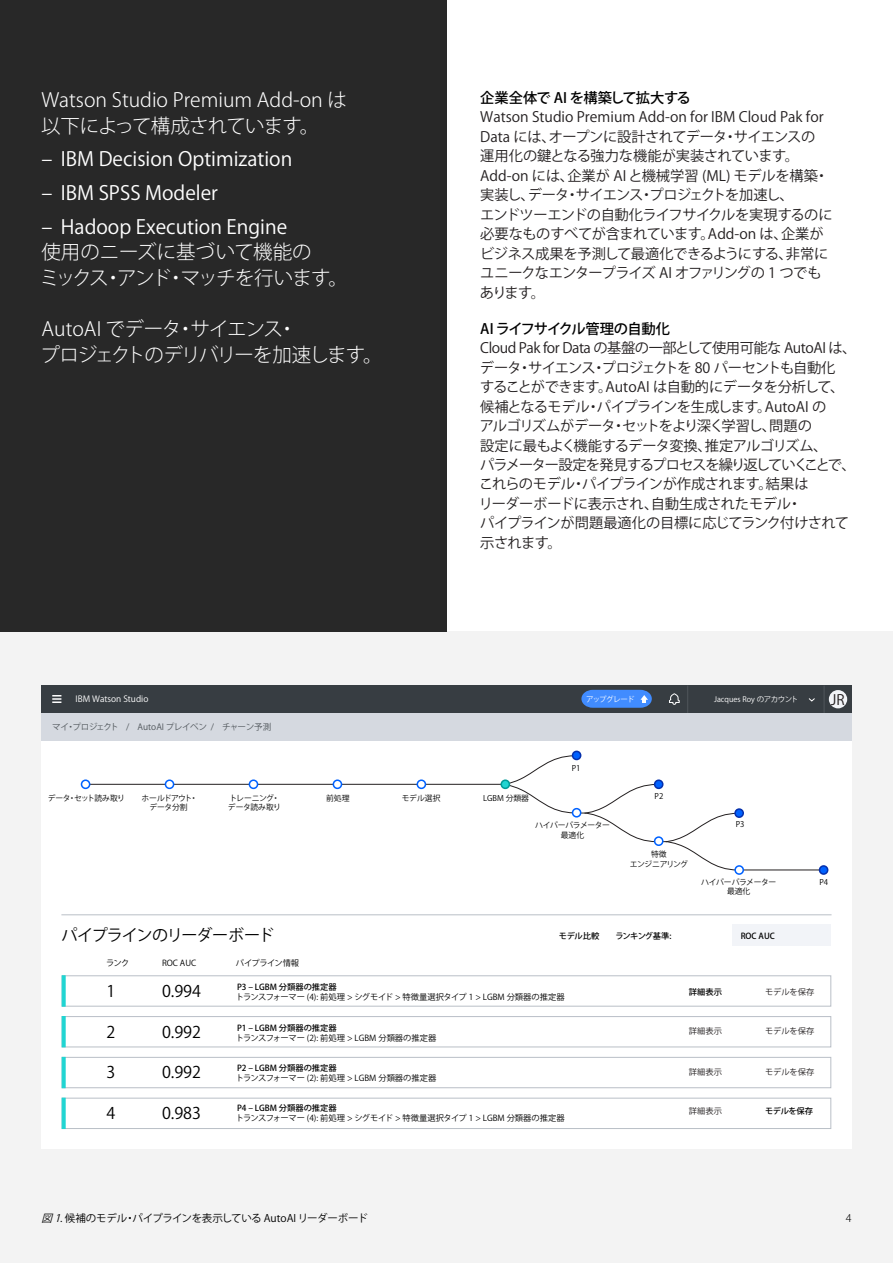
<style>
.page{position:relative;width:893px;height:1263px;background:#fff}
.page>*{position:absolute;margin:0;border:0;box-sizing:border-box;transform-origin:0 0}
.t1{font:19.5px "Koz Go Pr 6 N";color:#fff}
.t2{font:300 19.5px/25.5px "Koz Go Pr 6 N";color:#fff}
.t3{font:300 19.5px/25.5px "Koz Go Pr 6 N";letter-spacing:-.05em;color:#fff}
.t4{font:300 19.5px/25.5px "Koz Go Pr 6 N";letter-spacing:-.02em;color:#fff}
.t5{font:16.05px "Koz Go Pr 6 N";letter-spacing:-.02em;color:#000}
.t6{font:16.05px "Koz Go Pr 6 N";letter-spacing:-.06em;color:#000}
.t7{font:14.25px/19.5px "Koz Go Pr 6 N";letter-spacing:-.03em;color:#231f20}
.t8{font:500 14.25px "Koz Go Pr 6 N";letter-spacing:-.035em;color:#000}
.t9{font:10.5px "Koz Go Pr 6 N";letter-spacing:-.02em;color:#000}
.t10{font:300 10.5px "Koz Go Pr 6 N";color:#000}
.t11{font:8.55px "Koz Go Pr 6 N";letter-spacing:-.05em;color:#50565b}
.t12{font:8.55px "Koz Go Pr 6 N";color:#fff}
.t13{font:8.25px "Koz Go Pr 6 N";color:#000}
.t14{font:500 8.25px "Koz Go Pr 6 N";color:#000}
.t15{font:8.25px "Koz Go Pr 6 N";letter-spacing:-.005em;color:#231f20}
.t16{font:500 8.25px "Koz Go Pr 6 N";letter-spacing:-.085em;color:#000}
.t17{font:8.25px "Koz Go Pr 6 N";letter-spacing:-.05em;color:#000}
.t18{font:7.8px/9.4px "Koz Go Pr 6 N";letter-spacing:-.05em;color:#000;text-align:center}
.t19{font:7.8px/9.4px "Koz Go Pr 6 N";letter-spacing:-.055em;color:#000;text-align:center}
.t20{font:7.8px "Koz Go Pr 6 N";letter-spacing:-.02em;color:#000}
.t21{font:7.8px "Koz Go Pr 6 N";letter-spacing:-.065em;color:#000}
.t22{font:7.5px "Koz Go Pr 6 N";color:#fff}
.t23{font:7.5px "Koz Go Pr 6 N";letter-spacing:-.095em;color:#fff}
.s1{font-style:italic}
</style>
<div class="page">
<div style="left:0;top:631px;width:893px;height:632px;background:#f3f3f3"></div>
<div style="left:41px;top:685px;width:810px;height:464px;background:#fff"></div>
<hr style="left:82px;top:784px;width:421px;height:1px;background:#231f20">
<svg style="left:502px;top:755px;width:320px;height:116px"></svg>
<div style="left:82px;top:780px;width:8px;height:8px;background:#fff;border-radius:50%"></div>
<div style="left:81px;top:779px;width:9px;height:10px;border:2px solid #0062ff;border-radius:50%"></div>
<div style="left:165px;top:780px;width:9px;height:8px;background:#fff;border-radius:50%"></div>
<div style="left:165px;top:779px;width:9px;height:10px;border:2px solid #0062ff;border-radius:50%"></div>
<div style="left:249px;top:780px;width:9px;height:8px;background:#fff;border-radius:50%"></div>
<div style="left:249px;top:779px;width:9px;height:10px;border:2px solid #0062ff;border-radius:50%"></div>
<div style="left:333px;top:780px;width:8px;height:8px;background:#fff;border-radius:50%"></div>
<div style="left:333px;top:779px;width:9px;height:10px;border:2px solid #0062ff;border-radius:50%"></div>
<div style="left:417px;top:780px;width:8px;height:8px;background:#fff;border-radius:50%"></div>
<div style="left:417px;top:779px;width:9px;height:10px;border:2px solid #0062ff;border-radius:50%"></div>
<div style="left:573px;top:809px;width:8px;height:8px;background:#fff;border-radius:50%"></div>
<div style="left:572px;top:808px;width:9px;height:9px;border:2px solid #0062ff;border-radius:50%"></div>
<div style="left:655px;top:837px;width:8px;height:8px;background:#fff;border-radius:50%"></div>
<div style="left:654px;top:836px;width:9px;height:10px;border:2px solid #0062ff;border-radius:50%"></div>
<div style="left:735px;top:866px;width:8px;height:8px;background:#fff;border-radius:50%"></div>
<div style="left:734px;top:865px;width:10px;height:10px;border:2px solid #0062ff;border-radius:50%"></div>
<div style="left:501px;top:780px;width:8px;height:8px;background:#20d5d2;border-radius:50%"></div>
<div style="left:500px;top:779px;width:10px;height:10px;border:2px solid #009c98;border-radius:50%"></div>
<div style="left:573px;top:751px;width:8px;height:8px;background:#0062ff;border-radius:50%"></div>
<div style="left:572px;top:751px;width:9px;height:9px;border:2px solid #0530ad;border-radius:50%"></div>
<div style="left:655px;top:780px;width:8px;height:8px;background:#0062ff;border-radius:50%"></div>
<div style="left:654px;top:779px;width:9px;height:10px;border:2px solid #0530ad;border-radius:50%"></div>
<div style="left:735px;top:809px;width:8px;height:8px;background:#0062ff;border-radius:50%"></div>
<div style="left:734px;top:808px;width:10px;height:10px;border:2px solid #0530ad;border-radius:50%"></div>
<div style="left:819px;top:866px;width:9px;height:8px;background:#0062ff;border-radius:50%"></div>
<div style="left:819px;top:865px;width:9px;height:10px;border:2px solid #0530ad;border-radius:50%"></div>
<hr style="left:61px;top:914px;width:770px;height:1px;background:#b9bfc7">
<div style="left:62px;top:975px;width:769px;height:31px;border:1px solid #b9bfc7"></div>
<svg style="left:62px;top:975px;width:4px;height:31px"></svg>
<div style="left:62px;top:1016px;width:769px;height:31px;border:1px solid #b9bfc7"></div>
<div style="left:62px;top:1057px;width:769px;height:31px;border:1px solid #b9bfc7"></div>
<div style="left:62px;top:1098px;width:769px;height:31px;border:1px solid #b9bfc7"></div>
<div style="left:732px;top:925px;width:99px;height:21px;background:#f2f4f8"></div>
<svg style="left:62px;top:1016px;width:4px;height:31px"></svg>
<svg style="left:62px;top:1057px;width:4px;height:31px"></svg>
<svg style="left:62px;top:1098px;width:4px;height:31px"></svg>
<div style="left:41px;top:685px;width:810px;height:28px;background:#373d42"></div>
<div style="left:41px;top:713px;width:810px;height:27px;background:#d5d9e0"></div>
<svg style="left:52px;top:695px;width:9px;height:8px"></svg>
<svg style="left:581px;top:690px;width:71px;height:18px"></svg>
<svg style="left:669px;top:694px;width:11px;height:11px"></svg>
<div style="left:829px;top:690px;width:18px;height:18px;background:#f2f4f8;border-radius:50%"></div>
<svg style="left:808px;top:698px;width:7px;height:4px"></svg>
<svg style="left:824px;top:686px;width:1px;height:27px"></svg>
<svg style="left:687px;top:686px;width:1px;height:27px"></svg>
<div style="left:0;top:0;width:446px;height:631px;background:#282828"></div>
<h1 class="t2" style="left:41px;top:88px;width:307px">Watson Studio Premium Add-on は以下によって構成されています。</h1>
<h1 class="t1" style="left:41px;top:148px;width:252px">– IBM Decision Optimization</h1>
<h1 class="t1" style="left:41px;top:182px;width:178px">– IBM SPSS Modeler</h1>
<h1 class="t1" style="left:41px;top:216px;width:247px">– Hadoop Execution Engine</h1>
<h1 class="t4" style="left:40px;top:240px;width:310px">使用のニーズに基づいて機能の<br>ミックス・アンド・マッチを行います。</h1>
<h1 class="t3" style="left:40px;top:317px;width:344px">AutoAI でデータ・サイエンス・<br>プロジェクトのデリバリーを加速します。</h1>
<p class="t8" style="left:480px;top:90px;width:212px">企業全体で AI を構築して拡大する</p>
<p class="t7" style="left:480px;top:108px;width:354px">Watson Studio Premium Add-on for IBM Cloud Pak for<br>Data には、オープンに設計されてデータ・サイエンスの運用化の鍵となる強力な機能が実装されています。<br>Add-on には、企業が AI と機械学習 (ML) モデルを構築・実装し、データ・サイエンス・プロジェクトを加速し、<br>エンドツーエンドの自動化ライフサイクルを実現するのに必要なものすべてが含まれています。Add-on は、企業がビジネス成果を予測して最適化できるようにする、非常にユニークなエンタープライズ AI オファリングの 1 つでもあります。</p>
<p class="t8" style="left:480px;top:320px;width:191px">AI ライフサイクル管理の自動化</p>
<p class="t7" style="left:479px;top:338px;width:379px">Cloud Pak for Data の基盤の一部として使用可能な AutoAI は、データ・サイエンス・プロジェクトを 80 パーセントも自動化<br>することができます。AutoAI は自動的にデータを分析して、候補となるモデル・パイプラインを生成します。AutoAI の<br>アルゴリズムがデータ・セットをより深く学習し、問題の<br>設定に最もよく機能するデータ変換、推定アルゴリズム、<br>パラメーター設定を発見するプロセスを繰り返していくことで、これらのモデル・パイプラインが作成されます。結果は<br>リーダーボードに表示され、自動生成されたモデル・<br>パイプラインが問題最適化の目標に応じてランク付けされて示されます。</p>
<p class="t12" style="left:76px;top:694px;width:74px">IBM Watson Studio</p>
<p class="t23" style="left:586px;top:695px;width:50px">アップグレード</p>
<p class="t22" style="left:714px;top:695px;width:86px">Jacques Roy のアカウント</p>
<p class="t11" style="left:52px;top:722px;width:221px">マイ・プロジェクト / AutoAI プレイペン / チャーン予測</p>
<p class="t21" style="left:48px;top:793px;width:79px">データ・セット読み取り</p>
<p class="t19" style="left:142px;top:793px;width:58px">ホールドアウト・データ分割</p>
<p class="t18" style="left:228px;top:793px;width:54px;text-align:left">トレーニング・データ読み取り</p>
<p class="t20" style="left:326px;top:793px;width:25px">前処理</p>
<p class="t20" style="left:402px;top:793px;width:40px">モデル選択</p>
<p class="t20" style="left:483px;top:793px;width:47px">LGBM 分類器</p>
<p class="t20" style="left:572px;top:764px;width:10px">P1</p>
<p class="t18" style="left:535px;top:821px;width:76px">ハイパーパラメーター最適化</p>
<p class="t20" style="left:655px;top:792px;width:10px">P2</p>
<p class="t19" style="left:630px;top:850px;width:60px">特徴<br>エンジニアリング</p>
<p class="t20" style="left:736px;top:820px;width:10px">P3</p>
<p class="t18" style="left:701px;top:877px;width:76px">ハイパーパラメーター最適化</p>
<p class="t7" style="left:831px;top:690px;width:15px">JR</p>
<p class="t20" style="left:819px;top:878px;width:10px">P4</p>
<p class="t6" style="left:61px;top:926px;width:214px">パイプラインのリーダーボード</p>
<p class="t13" style="left:106px;top:958px;width:25px">ランク</p>
<p class="t17" style="left:236px;top:958px;width:65px">パイプライン情報</p>
<p class="t5" style="left:107px;top:982px;width:10px">1</p>
<p class="t5" style="left:107px;top:1023px;width:10px">2</p>
<p class="t5" style="left:107px;top:1063px;width:10px">3</p>
<p class="t5" style="left:107px;top:1104px;width:10px">4</p>
<p class="t14" style="left:559px;top:931px;width:42px">モデル比較</p>
<p class="t16" style="left:615px;top:931px;width:58px">ランキング基準:</p>
<p class="t14" style="left:741px;top:931px;width:36px">ROC AUC</p>
<p class="t13" style="left:162px;top:958px;width:36px">ROC AUC</p>
<p class="t5" style="left:162px;top:982px;width:41px">0.994</p>
<p class="t5" style="left:162px;top:1023px;width:41px">0.992</p>
<p class="t5" style="left:162px;top:1063px;width:41px">0.992</p>
<p class="t5" style="left:162px;top:1104px;width:41px">0.983</p>
<p class="t14" style="left:237px;top:983px;width:101px">P3 – LGBM 分類器の推定器</p>
<p class="t13" style="left:236px;top:993px;width:330px">トランスフォーマー (4): 前処理 &gt; シグモイド &gt; 特徴量選択タイプ 1 &gt; LGBM 分類器の推定器</p>
<p class="t14" style="left:237px;top:1023px;width:101px">P1 – LGBM 分類器の推定器</p>
<p class="t13" style="left:236px;top:1033px;width:202px">トランスフォーマー (2): 前処理 &gt; LGBM 分類器の推定器</p>
<p class="t14" style="left:237px;top:1063px;width:101px">P2 – LGBM 分類器の推定器</p>
<p class="t13" style="left:236px;top:1073px;width:202px">トランスフォーマー (2): 前処理 &gt; LGBM 分類器の推定器</p>
<p class="t14" style="left:237px;top:1104px;width:101px">P4 – LGBM 分類器の推定器</p>
<p class="t13" style="left:236px;top:1114px;width:330px">トランスフォーマー (4): 前処理 &gt; シグモイド &gt; 特徴量選択タイプ 1 &gt; LGBM 分類器の推定器</p>
<p class="t15" style="left:765px;top:987px;width:51px">モデルを保存</p>
<p class="t15" style="left:765px;top:1026px;width:51px">モデルを保存</p>
<p class="t15" style="left:765px;top:1067px;width:51px">モデルを保存</p>
<p class="t14" style="left:765px;top:1106px;width:50px">モデルを保存</p>
<p class="t14" style="left:689px;top:987px;width:35px">詳細表示</p>
<p class="t15" style="left:689px;top:1026px;width:35px">詳細表示</p>
<p class="t15" style="left:689px;top:1067px;width:35px">詳細表示</p>
<p class="t15" style="left:689px;top:1106px;width:35px">詳細表示</p>
<p class="t9" style="left:41px;top:1213px;width:328px"><span class="s1">図 1</span>. 候補のモデル・パイプラインを表示している AutoAI リーダーボード</p>
<p class="t10" style="left:846px;top:1213px;width:7px">4</p>
</div>
